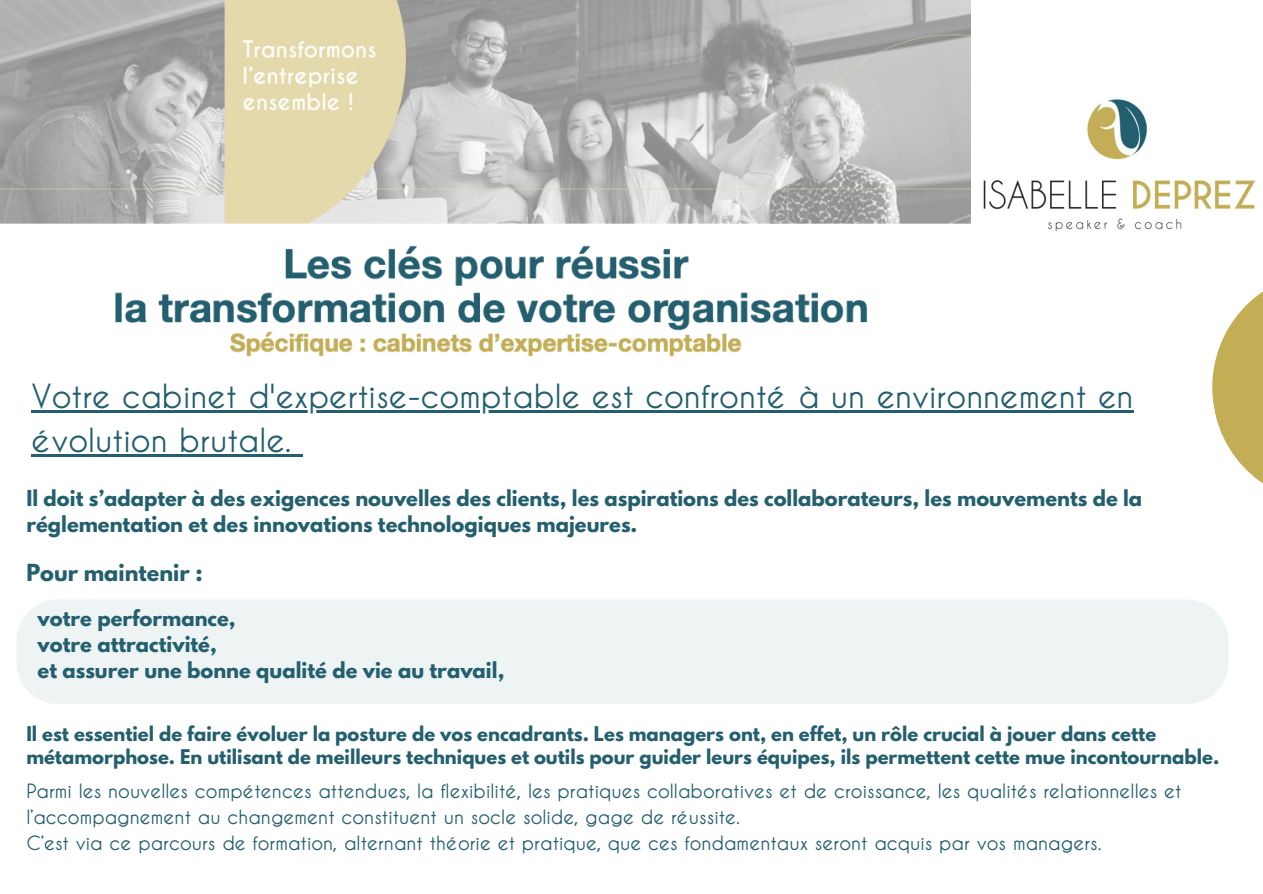
<style>
.page{position:relative;width:1263px;height:894px;background:#fff}
.page>*{position:absolute;margin:0;border:0;box-sizing:border-box;transform-origin:0 0}
.t1{font:700 32.85px/43.8px "Caviar Dreams";color:#235f6f}
.t2{font:700 20.85px "League Spartan";color:#235f6f}
.t3{font:700 19.5px/25.8px "Caviar Dreams";color:#235f6f}
.t4{font:700 19.5px/25.8px "League Spartan";color:#235f6f}
.t5{font:700 18px/23.5px "League Spartan";color:#235f6f}
</style>
<div class="page">
<img style="left:983px;top:99px;width:273px;height:133px">
<svg style="left:1212px;top:291px;width:51px;height:193px"></svg>
<div style="left:17px;top:600px;width:1211px;height:103px;background:#eef3f4"></div>
<img style="left:0;top:0;width:971px;height:357px">
<hr style="left:31px;top:410px;width:1102px;height:3px;background:#235f6f">
<hr style="left:31px;top:454px;width:261px;height:2px;background:#235f6f">
<svg style="left:292px;top:454px;width:11px;height:2px"></svg>
<h1 class="t1" style="left:31px;top:374px;width:1104px">Votre cabinet d'expertise-comptable est confronté à un environnement en évolution brutale.</h1>
<p class="t4" style="left:26px;top:488px;width:1117px">Il doit s’adapter à des exigences nouvelles des clients, les aspirations des collaborateurs, les mouvements de la réglementation et des innovations technologiques majeures.</p>
<p class="t2" style="left:26px;top:562px;width:178px">Pour maintenir :</p>
<p class="t4" style="left:38px;top:608px;width:468px">votre performance,<br>votre attractivité,<br>et assurer une bonne qualité de vie au travail,</p>
<p class="t5" style="left:26px;top:723px;width:1194px">Il est essentiel de faire évoluer la posture de vos encadrants. Les managers ont, en effet, un rôle crucial à jouer dans cette métamorphose. En utilisant de meilleurs techniques et outils pour guider leurs équipes, ils permettent cette mue incontournable.</p>
<p class="t3" style="left:26px;top:777px;width:1157px">Parmi les nouvelles compétences attendues, la flexibilité, les pratiques collaboratives et de croissance, les qualités relationnelles et l’accompagnement au changement constituent un socle solide, gage de réussite.<br>C’est via ce parcours de formation, alternant théorie et pratique, que ces fondamentaux seront acquis par vos managers.</p>
</div>
